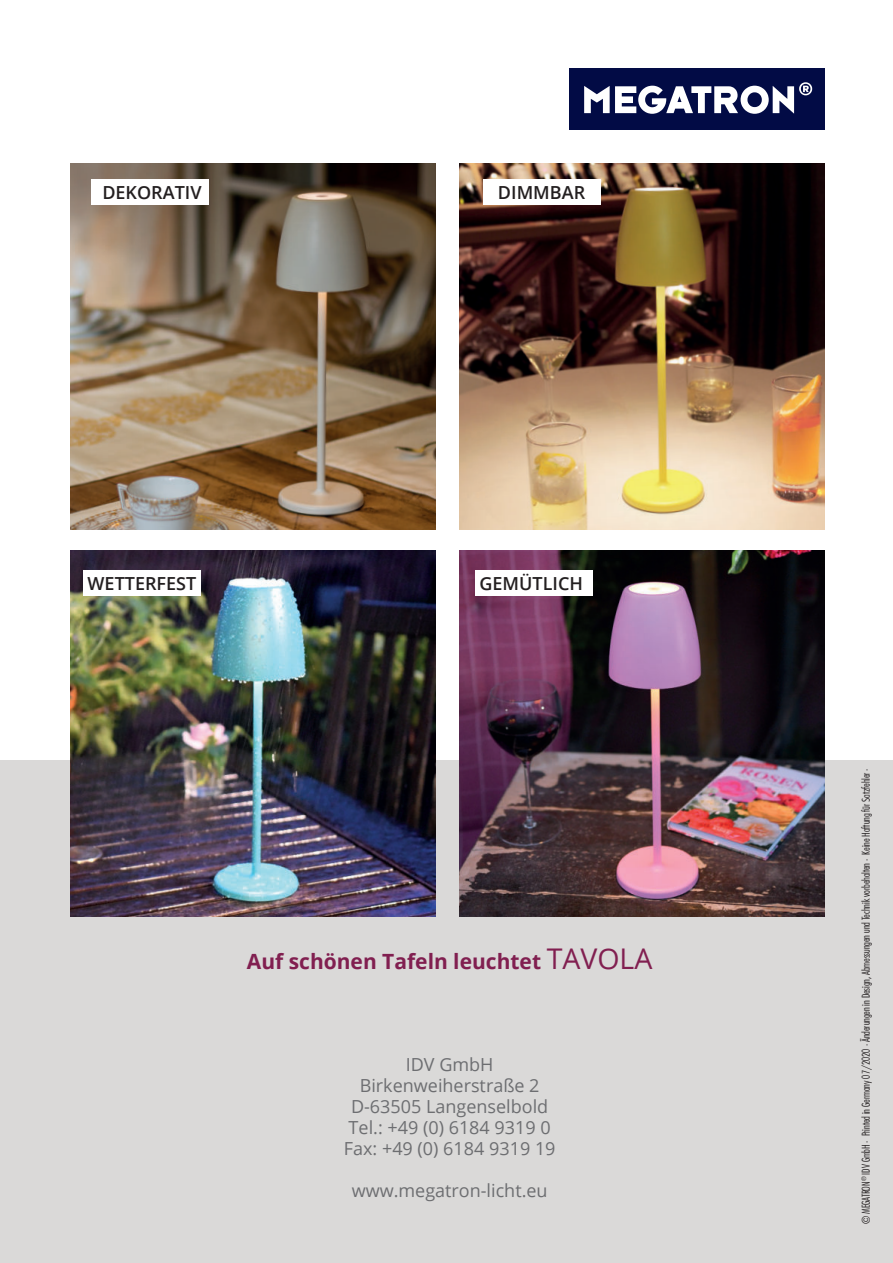
<style>
.page{position:relative;width:893px;height:1263px;background:#fff}
.page>*{position:absolute;margin:0;border:0;box-sizing:border-box;transform-origin:0 0}
.t1{font:700 21px "Open Sans";color:#811f50}
.t2{font:18px/21px "Open Sans";color:#6d6e71;text-align:center}
.t3{font:600 18px "Open Sans";color:#231f20}
.t4{font:300 condensed 10.5px "Futura";letter-spacing:-.01em;color:#231f20}
.s1{font-weight:400;font-size:28.5px}
</style>
<div class="page">
<div style="left:0;top:760px;width:893px;height:503px;background:#dad9d8"></div>
<div style="left:570px;top:68px;width:255px;height:62px;background:#020b45"></div>
<svg style="left:584px;top:82px;width:228px;height:32px"></svg>
<img style="left:70px;top:164px;width:366px;height:365px">
<img style="left:70px;top:551px;width:366px;height:365px">
<img style="left:459px;top:164px;width:366px;height:365px">
<img style="left:459px;top:551px;width:366px;height:365px">
<div style="left:83px;top:570px;width:118px;height:25px;background:#fff"></div>
<div style="left:91px;top:180px;width:118px;height:25px;background:#fff"></div>
<div style="left:483px;top:180px;width:117px;height:25px;background:#fff"></div>
<div style="left:475px;top:570px;width:118px;height:25px;background:#fff"></div>
<h2 class="t3" style="left:102px;top:183px;width:101px">DEKORATIV</h2>
<h2 class="t3" style="left:498px;top:183px;width:89px">DIMMBAR</h2>
<h2 class="t3" style="left:88px;top:573px;width:110px">WETTERFEST</h2>
<h2 class="t3" style="left:480px;top:573px;width:105px">GEMÜTLICH</h2>
<h1 class="t1" style="left:247px;top:949px;width:407px">Auf schönen Tafeln leuchtet <span class="s1">TAVOLA</span></h1>
<h2 class="t2" style="left:344px;top:1056px;width:213px">IDV GmbH<br>Birkenweiherstraße 2<br>D-63505 Langenselbold<br>Tel.: +49 (0) 6184 9319 0<br>Fax: +49 (0) 6184 9319 19</h2>
<h2 class="t2" style="left:352px;top:1182px;width:197px">www.megatron-licht.eu</h2>
<p class="t4" style="left:860px;top:1224px;width:459px;rotate:-90deg">©MEGATRON<sup>®</sup> IDV GmbH • Printed in Germany 07/2020 •Änderungen in Design, Abmessungen und Technik vorbehalten • Keine Haftung für Satzfehler •</p>
</div>
